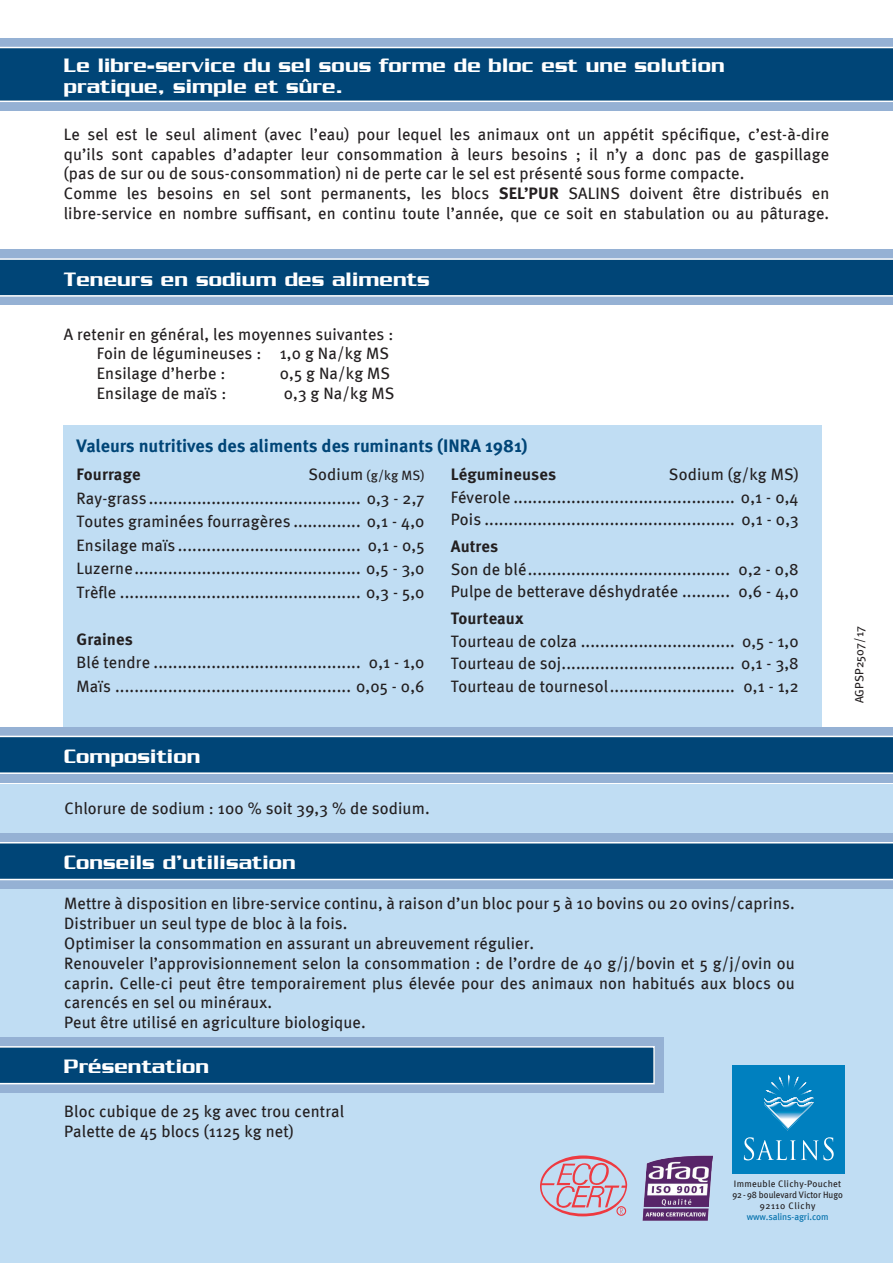
<style>
.page{position:relative;width:893px;height:1263px;background:#fff}
.page>*{position:absolute;margin:0;border:0;box-sizing:border-box;transform-origin:0 0}
.t1{font:500 21px/21px "Serpentine";letter-spacing:.01em;color:#fff}
.t2{font:700 18px "Meta OT";color:#004577}
.t3{font:16.5px/19.8px "Meta";letter-spacing:.01em;color:#231f20}
.t4{font:700 16.5px "Meta OT";letter-spacing:.01em;color:#231f20}
.t5{font:13.5px "Meta";color:#231f20}
.t6{font:12px "Meta";letter-spacing:.01em;color:#231f20}
.t7{font:9.3px/10.9px "Meta";letter-spacing:.03em;color:#231f20;text-align:center}
.t8{font:9.3px "Meta";letter-spacing:-.01em;color:#006fab}
.s1{font-family:"Meta OT";font-weight:700}
.s2{font-size:16.5px}
</style>
<div class="page">
<div style="left:0;top:784px;width:893px;height:479px;background:#c0ddf3"></div>
<div style="left:64px;top:425px;width:758px;height:311px;background:#c0ddf3"></div>
<div style="left:0;top:38px;width:893px;height:73px;background:#95b1d4"></div>
<div style="left:0;top:727px;width:893px;height:55px;background:#95b1d4"></div>
<div style="left:0;top:250px;width:893px;height:55px;background:#95b1d4"></div>
<div style="left:0;top:833px;width:893px;height:56px;background:#95b1d4"></div>
<div style="left:0;top:1037px;width:663px;height:56px;background:#95b1d4"></div>
<svg style="left:0;top:47px;width:893px;height:55px;background:#0c4e7d"></svg>
<svg style="left:0;top:736px;width:893px;height:38px;background:#125280"></svg>
<svg style="left:0;top:258px;width:893px;height:39px;background:#165583"></svg>
<svg style="left:0;top:842px;width:893px;height:38px;background:#125280"></svg>
<svg style="left:0;top:1046px;width:655px;height:38px;background:#125280"></svg>
<div style="left:733px;top:1065px;width:112px;height:109px;background:#0080bf"></div>
<svg style="left:744px;top:1137px;width:90px;height:23px"></svg>
<svg style="left:764px;top:1074px;width:50px;height:56px"></svg>
<img style="left:642px;top:1155px;width:70px;height:65px">
<svg style="left:540px;top:1155px;width:87px;height:61px"></svg>
<div style="left:616px;top:1206px;width:10px;height:10px;border:1px solid #ee3a41;border-radius:50%"></div>
<p class="t1" style="left:64px;top:55px;width:662px">Le libre-service du sel sous forme de bloc est une solution pratique, simple et sûre.</p>
<p class="t3" style="left:64px;top:124px;width:767px">Le sel est le seul aliment (avec l’eau) pour lequel les animaux ont un appétit spécifique, c’est-à-dire qu’ils sont capables d’adapter leur consommation à leurs besoins ; il n’y a donc pas de gaspillage (pas de sur ou de sous-consommation) ni de perte car le sel est présenté sous forme compacte.<br>Comme les besoins en sel sont permanents, les blocs <span class="s1">SEL’PUR</span> SALINS doivent être distribués en libre-service en nombre suffisant, en continu toute l’année, que ce soit en stabulation ou au pâturage.</p>
<p class="t1" style="left:64px;top:268px;width:367px">Teneurs en sodium des aliments</p>
<p class="t3" style="left:97px;top:324px;width:298px;text-indent:-33px">A retenir en général, les moyennes suivantes :<br>Foin de légumineuses : 1,0 g Na/kg MS<br>Ensilage d’herbe :</p>
<p class="t3" style="left:280px;top:363px;width:112px">0,5 g Na/kg MS</p>
<p class="t3" style="left:97px;top:383px;width:131px">Ensilage de maïs :</p>
<p class="t3" style="left:284px;top:383px;width:112px">0,3 g Na/kg MS</p>
<p class="t2" style="left:77px;top:434px;width:453px">Valeurs nutritives des aliments des ruminants (INRA 1981)</p>
<p class="t4" style="left:77px;top:464px;width:65px">Fourrage</p>
<p class="t5" style="left:308px;top:468px;width:118px"><span class="s2">Sodium</span> (g/kg MS)</p>
<p class="t3" style="left:77px;top:486px;width:350px;line-height:23.5px;text-align:justify">Ray-grass ............................................ 0,3 - 2,7<br>Toutes graminées fourragères .............. 0,1 - 4,0<br>Ensilage maïs ...................................... 0,1 - 0,5<br>Luzerne............................................... 0,5 - 3,0<br>Trèfle .................................................. 0,3 - 5,0</p>
<p class="t4" style="left:77px;top:629px;width:58px">Graines</p>
<p class="t3" style="left:77px;top:650px;width:350px;line-height:23.5px">Blé tendre ........................................... 0,1 - 1,0<br>Maïs ................................................. 0,05 - 0,6</p>
<p class="t3" style="left:451px;top:463px;width:350px;line-height:22.5px;text-align:justify;text-indent:218px">Sodium (g/kg MS)<br>Féverole .............................................. 0,1 - 0,4<br>Pois .................................................... 0,1 - 0,3</p>
<p class="t4" style="left:451px;top:536px;width:49px">Autres</p>
<p class="t3" style="left:451px;top:557px;width:350px;line-height:22.5px">Son de blé.......................................... 0,2 - 0,8<br>Pulpe de betterave déshydratée .......... 0,6 - 4,0</p>
<p class="t4" style="left:451px;top:608px;width:74px">Tourteaux</p>
<p class="t3" style="left:451px;top:629px;width:350px;line-height:22.5px;text-align:justify">Tourteau de colza ................................ 0,5 - 1,0<br>Tourteau de soj.................................... 0,1 - 3,8<br>Tourteau de tournesol.......................... 0,1 - 1,2</p>
<p class="t4" style="left:451px;top:464px;width:107px">Légumineuses</p>
<p class="t6" style="left:852px;top:703px;width:78px;rotate:-90deg">AGPSP2507/17</p>
<p class="t1" style="left:64px;top:746px;width:138px">Composition</p>
<p class="t3" style="left:64px;top:798px;width:367px">Chlorure de sodium : 100 % soit 39,3 % de sodium.</p>
<p class="t1" style="left:64px;top:852px;width:234px">Conseils d»utilisation</p>
<p class="t3" style="left:64px;top:893px;width:732px">Mettre à disposition en libre-service continu, à raison d’un bloc pour 5 à 10 bovins ou 20 ovins/caprins.<br>Distribuer un seul type de bloc à la fois.<br>Optimiser la consommation en assurant un abreuvement régulier.<br>Renouveler l’approvisionnement selon la consommation : de l’ordre de 40 g/j/bovin et 5 g/j/ovin ou caprin. Celle-ci peut être temporairement plus élevée pour des animaux non habitués aux blocs ou carencés en sel ou minéraux.<br>Peut être utilisé en agriculture biologique.</p>
<p class="t1" style="left:64px;top:1056px;width:147px">Présentation</p>
<p class="t3" style="left:64px;top:1101px;width:281px">Bloc cubique de 25 kg avec trou central<br>Palette de 45 blocs (1125 kg net)</p>
<p class="t7" style="left:732px;top:1179px;width:112px">Immeuble Clichy-Pouchet<br>92 - 98 boulevard Victor Hugo<br>92110 Clichy</p>
<p class="t8" style="left:747px;top:1212px;width:83px">www.salins-agri.com</p>
</div>
